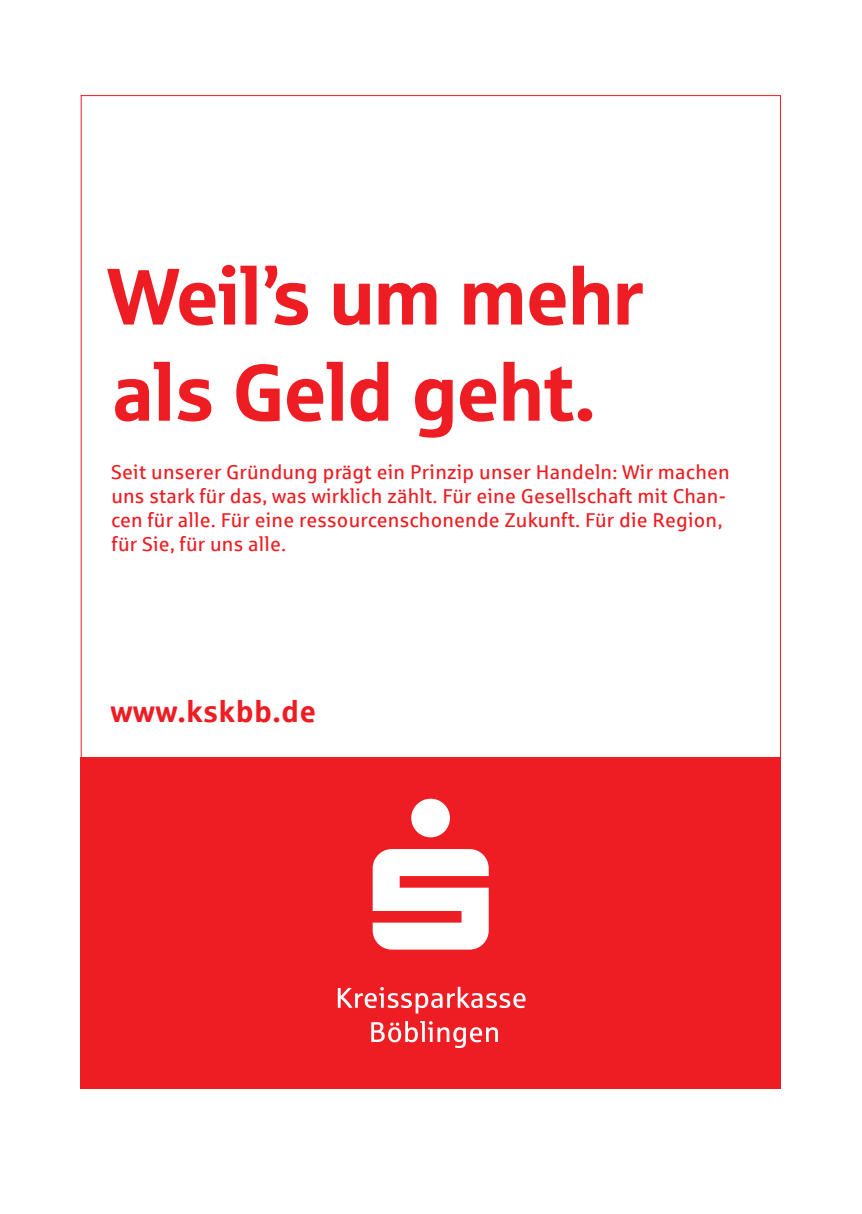
<style>
.page{position:relative;width:862px;height:1214px;background:#fff}
.page>*{position:absolute;margin:0;border:0;box-sizing:border-box;transform-origin:0 0}
.t1{font:80px/96px "Sparkasse Head";letter-spacing:.01em;color:#ee1d23}
.t2{font:700 30px "Sparkasse Rg";letter-spacing:.01em;color:#ee1d23}
.t3{font:20px/24px "Sparkasse Rg";letter-spacing:.01em;color:#ee1d23}
</style>
<div class="page">
<div style="left:81px;top:757px;width:700px;height:331px;background:#ee1d23"></div>
<svg style="left:373px;top:798px;width:116px;height:151px"></svg>
<svg style="left:338px;top:986px;width:187px;height:27px"></svg>
<svg style="left:371px;top:1021px;width:127px;height:26px"></svg>
<h1 class="t1" style="left:107px;top:245px;width:538px">Weil’s um mehr als Geld geht.</h1>
<p class="t3" style="left:111px;top:459px;width:620px">Seit unserer Gründung prägt ein Prinzip unser Handeln: Wir machen uns stark für das, was wirklich zählt. Für eine Gesellschaft mit Chan&shy;cen für alle. Für eine ressourcenschonende Zukunft. Für die Region, für Sie, für uns alle.</p>
<h2 class="t2" style="left:110px;top:692px;width:207px">www.kskbb.de</h2>
</div>
